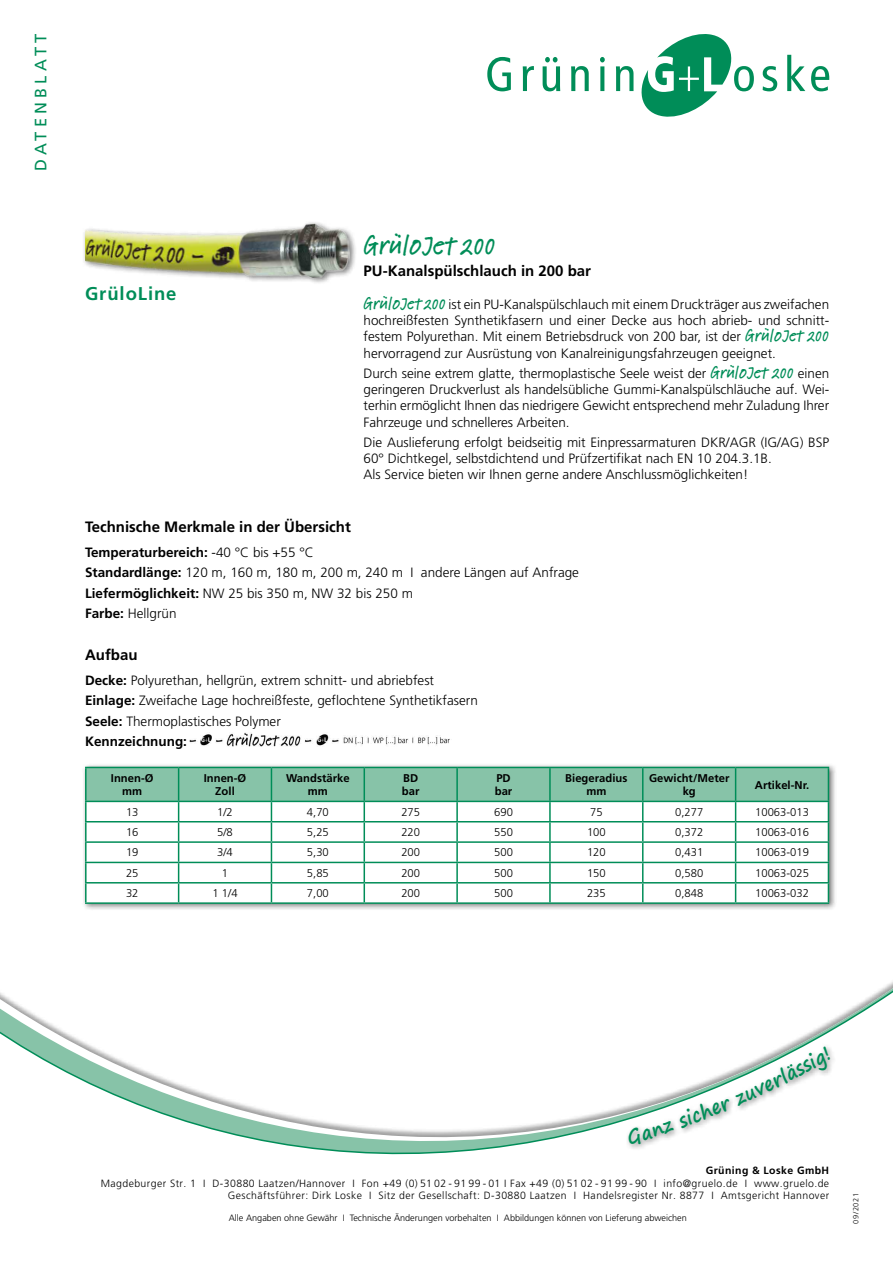
<style>
.page{position:relative;width:893px;height:1263px;background:#fff}
.page>*{position:absolute;margin:0;border:0;box-sizing:border-box;transform-origin:0 0}
.t1{font:500 28.5px "Feltpen Com";color:#008d58}
.t2{font:700 18.45px "Frutiger LT Std";letter-spacing:.05em;color:#008d58}
.t3{font:16.5px "Frutiger LT Std";letter-spacing:.25em;color:#008d58}
.t4{font:700 15px "Frutiger LT Std";color:#000}
.t5{font:300 13.5px/16.2px "Frutiger LT Std";color:#000}
.t6{font:300 11.25px "Frutiger LT Std";color:#000}
.t7{font:700 11.25px/13.5px "Frutiger LT Std";letter-spacing:.005em;color:#000;text-align:center}
.t8{font:300 10.5px/12.6px "Frutiger LT Std";letter-spacing:.04em;color:#000;text-align:right}
.t9{font:700 10.5px "Frutiger LT Std";letter-spacing:.04em;color:#000}
.t10{font:300 9.15px "Frutiger LT Std";color:#000}
.t11{font:300 9px "Frutiger LT Std";color:#000}
.t12{font:300 7.5px "Frutiger LT Std";letter-spacing:.08em;color:#000}
.s1{font-family:"Feltpen Com";font-weight:500;font-size:18px;color:#008d58}
.s2{font-weight:700}
</style>
<div class="page">
<svg style="left:0;top:981px;width:893px;height:174px"></svg>
<div style="left:625px;top:1043px;width:212px;height:108px;background:#fff"></div>
<svg style="left:523px;top:66px;width:11px;height:25px"></svg>
<svg style="left:811px;top:66px;width:18px;height:25px"></svg>
<svg style="left:487px;top:57px;width:24px;height:34px"></svg>
<svg style="left:616px;top:34px;width:138px;height:83px"></svg>
<svg style="left:787px;top:55px;width:18px;height:36px"></svg>
<svg style="left:571px;top:66px;width:18px;height:25px"></svg>
<svg style="left:763px;top:66px;width:14px;height:25px"></svg>
<svg style="left:600px;top:57px;width:5px;height:34px"></svg>
<svg style="left:543px;top:57px;width:17px;height:34px"></svg>
<div style="left:81px;top:763px;width:756px;height:149px;background:#000;opacity:.5"></div>
<svg style="left:85px;top:767px;width:744px;height:135px"></svg>
<hr style="left:85px;top:902px;width:94px;height:2px;background:#008d58">
<hr style="left:179px;top:902px;width:92px;height:2px;background:#008d58">
<hr style="left:271px;top:902px;width:93px;height:2px;background:#008d58">
<hr style="left:364px;top:902px;width:93px;height:2px;background:#008d58">
<hr style="left:457px;top:902px;width:93px;height:2px;background:#008d58">
<hr style="left:550px;top:902px;width:93px;height:2px;background:#008d58">
<hr style="left:643px;top:902px;width:93px;height:2px;background:#008d58">
<hr style="left:736px;top:902px;width:93px;height:2px;background:#008d58">
<img style="left:189px;top:732px;width:261px;height:15px">
<div style="left:81px;top:220px;width:276px;height:66px;background:#000;opacity:.5"></div>
<img style="left:85px;top:220px;width:267px;height:66px">
<svg style="left:626px;top:1046px;width:206px;height:100px"></svg>
<p class="t3" style="left:31px;top:171px;width:139px;rotate:-90deg">DATENBLATT</p>
<h2 class="t2" style="left:85px;top:283px;width:93px">GrüloLine</h2>
<h1 class="t1" style="left:364px;top:226px;width:134px">GrüloJet 200</h1>
<p class="t4" style="left:364px;top:262px;width:229px">PU-Kanalspülschlauch in 200 bar</p>
<p class="t5" style="left:364px;top:296px;width:467px;text-align:justify"><span class="s1">GrüloJet 200</span> ist ein PU-Kanalspülschlauch mit einem Druckträger aus zweifachen hochreißfesten Synthetikfasern und einer Decke aus hoch abrieb- und schnitt&shy;festem Polyurethan. Mit einem Betriebsdruck von 200 bar, ist der <span class="s1">GrüloJet 200 </span>hervorragend zur Ausrüstung von Kanalreinigungsfahrzeugen geeignet.</p>
<p class="t5" style="left:364px;top:365px;width:467px;text-align:justify">Durch seine extrem glatte, thermoplastische Seele weist der <span class="s1">GrüloJet 200</span> einen geringeren Druckverlust als handelsübliche Gummi-Kanalspülschläuche auf. Wei&shy;terhin ermöglicht Ihnen das niedrigere Gewicht entsprechend mehr Zuladung Ihrer Fahrzeuge und schnelleres Arbeiten.</p>
<p class="t5" style="left:364px;top:434px;width:467px">Die Auslieferung erfolgt beidseitig mit Einpressarmaturen DKR/AGR (IG/AG) BSP<br>60° Dichtkegel, selbstdichtend und Prüfzertifikat nach EN 10 204.3.1B.<br>Als Service bieten wir Ihnen gerne andere Anschlussmöglichkeiten!</p>
<p class="t4" style="left:85px;top:518px;width:267px">Technische Merkmale in der Übersicht</p>
<p class="t5" style="left:85px;top:542px;width:495px;line-height:20.4px"><span class="s2">Temperaturbereich:</span> -40 °C bis +55 °C<br><span class="s2">Standardlänge:</span> 120 m, 160 m, 180 m, 200 m, 240 m I andere Längen auf Anfrage <span class="s2">Liefermöglichkeit:</span> NW 25 bis 350 m, NW 32 bis 250 m<br><span class="s2">Farbe:</span> Hellgrün</p>
<p class="t4" style="left:85px;top:646px;width:54px">Aufbau</p>
<p class="t5" style="left:85px;top:670px;width:395px;line-height:20.4px"><span class="s2">Decke:</span> Polyurethan, hellgrün, extrem schnitt- und abriebfest <span class="s2">Einlage:</span> Zweifache Lage hochreißfeste, geflochtene Synthetikfasern <span class="s2">Seele:</span> Thermoplastisches Polymer<br><span class="s2">Kennzeichnung:</span></p>
<p class="t7" style="left:111px;top:771px;width:44px">Innen-Ø mm</p>
<p class="t7" style="left:204px;top:771px;width:44px">Innen-Ø<br>Zoll</p>
<p class="t7" style="left:286px;top:771px;width:65px">Wandstärke mm</p>
<p class="t7" style="left:402px;top:771px;width:19px;text-align:left">BD bar</p>
<p class="t7" style="left:495px;top:771px;width:19px;text-align:left">PD bar</p>
<p class="t7" style="left:565px;top:771px;width:64px">Biegeradius mm</p>
<p class="t7" style="left:649px;top:771px;width:82px">Gewicht/Meter kg</p>
<p class="t7" style="left:755px;top:778px;width:56px">Artikel-Nr.</p>
<p class="t6" style="left:126px;top:805px;width:14px">13</p>
<p class="t6" style="left:217px;top:805px;width:17px">1/2</p>
<p class="t6" style="left:307px;top:805px;width:23px">4,70</p>
<p class="t6" style="left:401px;top:805px;width:20px">275</p>
<p class="t6" style="left:494px;top:805px;width:20px">690</p>
<p class="t6" style="left:590px;top:805px;width:14px">75</p>
<p class="t6" style="left:675px;top:805px;width:30px">0,277</p>
<p class="t6" style="left:755px;top:805px;width:55px">10063-013</p>
<p class="t6" style="left:126px;top:826px;width:14px">16</p>
<p class="t6" style="left:217px;top:826px;width:17px">5/8</p>
<p class="t6" style="left:307px;top:826px;width:23px">5,25</p>
<p class="t6" style="left:401px;top:826px;width:20px">220</p>
<p class="t6" style="left:494px;top:826px;width:20px">550</p>
<p class="t6" style="left:587px;top:826px;width:20px">100</p>
<p class="t6" style="left:675px;top:826px;width:30px">0,372</p>
<p class="t6" style="left:755px;top:826px;width:55px">10063-016</p>
<p class="t6" style="left:126px;top:846px;width:14px">19</p>
<p class="t6" style="left:217px;top:846px;width:17px">3/4</p>
<p class="t6" style="left:307px;top:846px;width:23px">5,30</p>
<p class="t6" style="left:401px;top:846px;width:20px">200</p>
<p class="t6" style="left:494px;top:846px;width:20px">500</p>
<p class="t6" style="left:587px;top:846px;width:20px">120</p>
<p class="t6" style="left:675px;top:846px;width:30px">0,431</p>
<p class="t6" style="left:755px;top:846px;width:55px">10063-019</p>
<p class="t6" style="left:126px;top:866px;width:14px">25</p>
<p class="t6" style="left:222px;top:866px;width:8px">1</p>
<p class="t6" style="left:307px;top:866px;width:23px">5,85</p>
<p class="t6" style="left:401px;top:866px;width:20px">200</p>
<p class="t6" style="left:494px;top:866px;width:20px">500</p>
<p class="t6" style="left:587px;top:866px;width:20px">150</p>
<p class="t6" style="left:675px;top:866px;width:30px">0,580</p>
<p class="t6" style="left:755px;top:866px;width:55px">10063-025</p>
<p class="t6" style="left:126px;top:887px;width:14px">32</p>
<p class="t6" style="left:213px;top:887px;width:27px">1 1/4</p>
<p class="t6" style="left:307px;top:887px;width:23px">7,00</p>
<p class="t6" style="left:401px;top:887px;width:20px">200</p>
<p class="t6" style="left:494px;top:887px;width:20px">500</p>
<p class="t6" style="left:587px;top:887px;width:20px">235</p>
<p class="t6" style="left:675px;top:887px;width:30px">0,848</p>
<p class="t6" style="left:755px;top:887px;width:55px">10063-032</p>
<p class="t9" style="left:706px;top:1164px;width:125px">Grüning &amp; Loske GmbH</p>
<p class="t8" style="left:101px;top:1177px;width:730px">Magdeburger Str. 1 I D-30880 Laatzen/Hannover I Fon +49 (0) 51 02 - 91 99 - 01 I Fax +49 (0) 51 02 - 91 99 - 90 I info@gruelo.de I www.gruelo.de<br>Geschäftsführer: Dirk Loske I Sitz der Gesellschaft: D-30880 Laatzen I Handelsregister Nr. 8877 I Amtsgericht Hannover</p>
<p class="t10" style="left:229px;top:1213px;width:460px">Alle Angaben ohne Gewähr I Technische Änderungen vorbehalten I Abbildungen können von Lieferung abweichen</p>
<p class="t8" style="left:165px;top:1181px;width:666px">Geschäftsführer: Klaus Loske, Dirk Loske I Sitz der Gesellschaft: D-30880 Laatzen I Handelsregister Nr. 8877 I Amtsgericht Hannover</p>
<p class="t11" style="left:233px;top:1217px;width:452px">Alle Angaben ohne Gewähr I Technische Änderungen vorbehalten I Abbildungen können von Lieferung abweichen</p>
<p class="t12" style="left:852px;top:1224px;width:32px;rotate:-90deg">09/2021</p>
</div>
